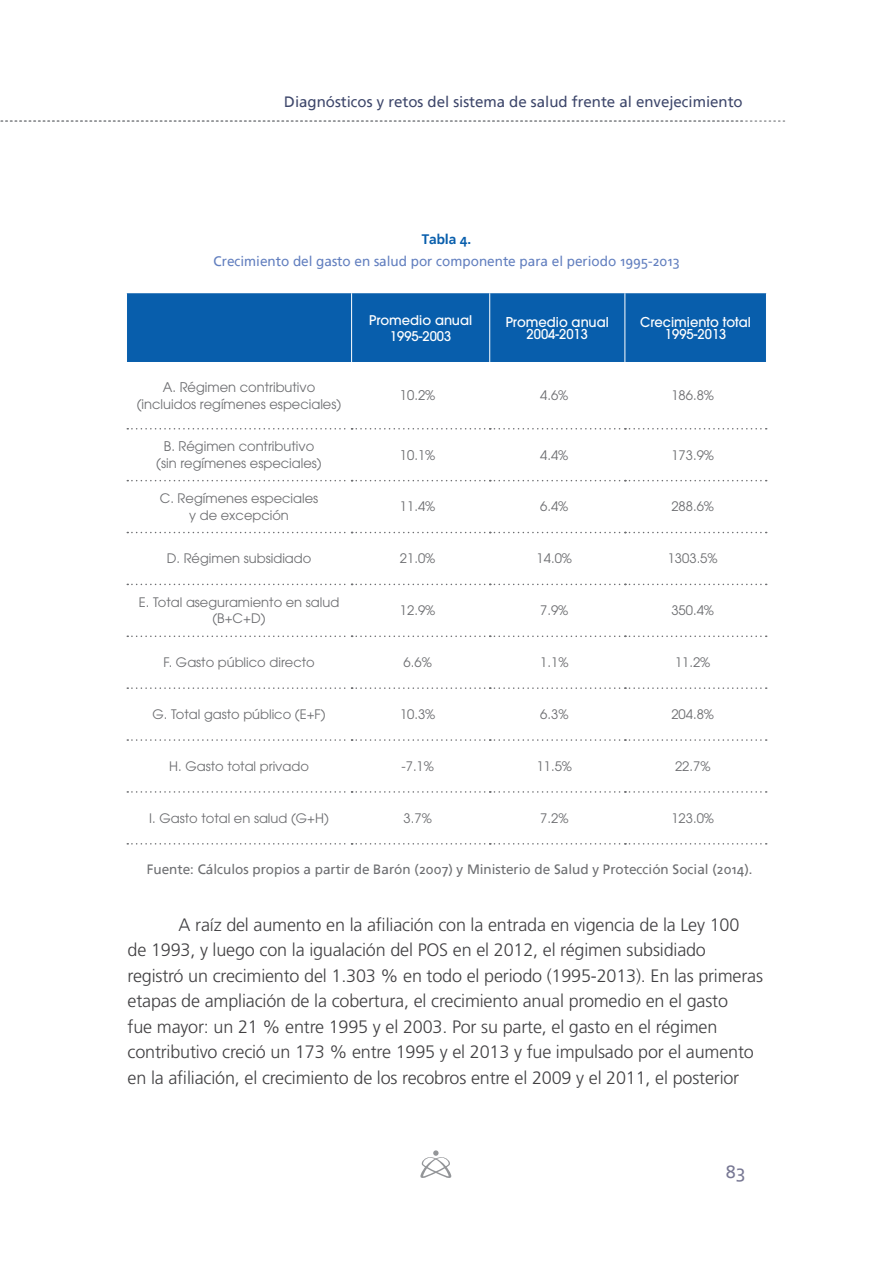
<style>
.page{position:relative;width:893px;height:1263px;background:#fff}
.page>*{position:absolute;margin:0;border:0;box-sizing:border-box;transform-origin:0 0}
.t1{font:300 18px/25.5px "Frutiger LT Std";letter-spacing:-.01em;color:#414042}
.t2{font:18px "Frutiger Linotype";color:#777793}
.t3{font:15px "Frutiger Linotype";color:#3e476b}
.t4{font:13.8px "Frutiger Linotype";color:#627fbf}
.t5{font:700 13.8px "Frutiger Linotype";color:#085eac}
.t6{font:13.5px "Frutiger Linotype";color:#6d6e71}
.t7{font:500 13.5px/12.1px "ITC Avant Garde Pro";color:#fff;text-align:center;scale:.96 1}
.t8{font:13.35px/16.5px "ITC Avant Garde Pro";color:#6d6e71;text-align:center}
.t9{font:500 13.35px/15.9px "ITC Avant Garde Pro";color:#fff;text-align:center}
.t10{font:13.05px/16.5px "ITC Avant Garde Pro";color:#6d6e71;text-align:center}
</style>
<div class="page">
<svg style="left:420px;top:1150px;width:31px;height:28px"></svg>
<svg style="left:0;top:120px;width:784px;height:2px"></svg>
<div style="left:127px;top:293px;width:639px;height:69px;background:#085eac"></div>
<svg style="left:127px;top:428px;width:640px;height:1px"></svg>
<svg style="left:127px;top:480px;width:640px;height:1px"></svg>
<svg style="left:127px;top:532px;width:640px;height:1px"></svg>
<svg style="left:127px;top:584px;width:640px;height:1px"></svg>
<svg style="left:127px;top:635px;width:640px;height:2px"></svg>
<svg style="left:127px;top:687px;width:640px;height:2px"></svg>
<svg style="left:127px;top:739px;width:640px;height:2px"></svg>
<svg style="left:127px;top:791px;width:640px;height:2px"></svg>
<svg style="left:127px;top:843px;width:640px;height:1px"></svg>
<hr style="left:351px;top:293px;width:1px;height:69px;background:#fff">
<hr style="left:489px;top:293px;width:1px;height:69px;background:#fff">
<hr style="left:624px;top:293px;width:1px;height:69px;background:#fff">
<p class="t3" style="left:284px;top:92px;width:460px">Diagnósticos y retos del sistema de salud frente al envejecimiento</p>
<p class="t5" style="left:422px;top:231px;width:51px">Tabla 4.</p>
<p class="t4" style="left:213px;top:253px;width:467px">Crecimiento del gasto en salud por componente para el periodo 1995-2013</p>
<p class="t9" style="left:369px;top:312px;width:105px">Promedio anual<br>1995-2003</p>
<p class="t7" style="left:506px;top:315px;width:109px">Promedio anual<br>2004-2013</p>
<p class="t7" style="left:640px;top:315px;width:117px">Crecimiento total<br>1995-2013</p>
<p class="t8" style="left:137px;top:379px;width:206px">A. Régimen contributivo (incluidos regímenes especiales)</p>
<p class="t8" style="left:400px;top:387px;width:37px">10.2%</p>
<p class="t10" style="left:540px;top:387px;width:30px">4.6%</p>
<p class="t10" style="left:671px;top:387px;width:44px">186.8%</p>
<p class="t8" style="left:156px;top:438px;width:167px">B. Régimen contributivo (sin regímenes especiales)</p>
<p class="t8" style="left:400px;top:446px;width:37px">10.1%</p>
<p class="t10" style="left:540px;top:446px;width:30px">4.4%</p>
<p class="t10" style="left:671px;top:446px;width:44px">173.9%</p>
<p class="t10" style="left:160px;top:490px;width:160px">C. Regímenes especiales y de excepción</p>
<p class="t10" style="left:400px;top:498px;width:37px">11.4%</p>
<p class="t10" style="left:540px;top:498px;width:30px">6.4%</p>
<p class="t10" style="left:671px;top:498px;width:44px">288.6%</p>
<p class="t10" style="left:167px;top:550px;width:146px">D. Régimen subsidiado</p>
<p class="t10" style="left:400px;top:550px;width:37px">21.0%</p>
<p class="t10" style="left:537px;top:550px;width:37px">14.0%</p>
<p class="t10" style="left:668px;top:550px;width:51px">1303.5%</p>
<p class="t10" style="left:139px;top:594px;width:202px">E. Total aseguramiento en salud (B+C+D)</p>
<p class="t10" style="left:400px;top:602px;width:37px">12.9%</p>
<p class="t10" style="left:540px;top:602px;width:30px">7.9%</p>
<p class="t10" style="left:671px;top:602px;width:44px">350.4%</p>
<p class="t10" style="left:163px;top:654px;width:153px">F. Gasto público directo</p>
<p class="t10" style="left:404px;top:654px;width:30px">6.6%</p>
<p class="t10" style="left:540px;top:654px;width:30px">1.1%</p>
<p class="t10" style="left:675px;top:654px;width:37px">11.2%</p>
<p class="t10" style="left:152px;top:706px;width:175px">G. Total gasto público (E+F)</p>
<p class="t10" style="left:400px;top:706px;width:37px">10.3%</p>
<p class="t10" style="left:540px;top:706px;width:30px">6.3%</p>
<p class="t10" style="left:671px;top:706px;width:44px">204.8%</p>
<p class="t10" style="left:169px;top:758px;width:141px">H. Gasto total privado</p>
<p class="t10" style="left:401px;top:758px;width:34px">-7.1%</p>
<p class="t10" style="left:537px;top:758px;width:37px">11.5%</p>
<p class="t10" style="left:675px;top:758px;width:37px">22.7%</p>
<p class="t10" style="left:149px;top:809px;width:181px">I. Gasto total en salud (G+H)</p>
<p class="t10" style="left:404px;top:809px;width:30px">3.7%</p>
<p class="t10" style="left:540px;top:809px;width:30px">7.2%</p>
<p class="t10" style="left:671px;top:809px;width:44px">123.0%</p>
<p class="t6" style="left:147px;top:861px;width:607px">Fuente: Cálculos propios a partir de Barón (2007) y Ministerio de Salud y Protección Social (2014).</p>
<p class="t1" style="left:128px;top:912px;width:637px;text-indent:51px">A raíz del aumento en la afiliación con la entrada en vigencia de la Ley 100<br>de 1993, y luego con la igualación del POS en el 2012, el régimen subsidiado registró un crecimiento del 1.303 % en todo el periodo (1995-2013). En las primeras etapas de ampliación de la cobertura, el crecimiento anual promedio en el gasto<br>fue mayor: un 21 % entre 1995 y el 2003. Por su parte, el gasto en el régimen contributivo creció un 173 % entre 1995 y el 2013 y fue impulsado por el aumento en la afiliación, el crecimiento de los recobros entre el 2009 y el 2011, el posterior</p>
<p class="t2" style="left:725px;top:1161px;width:21px">83</p>
</div>
